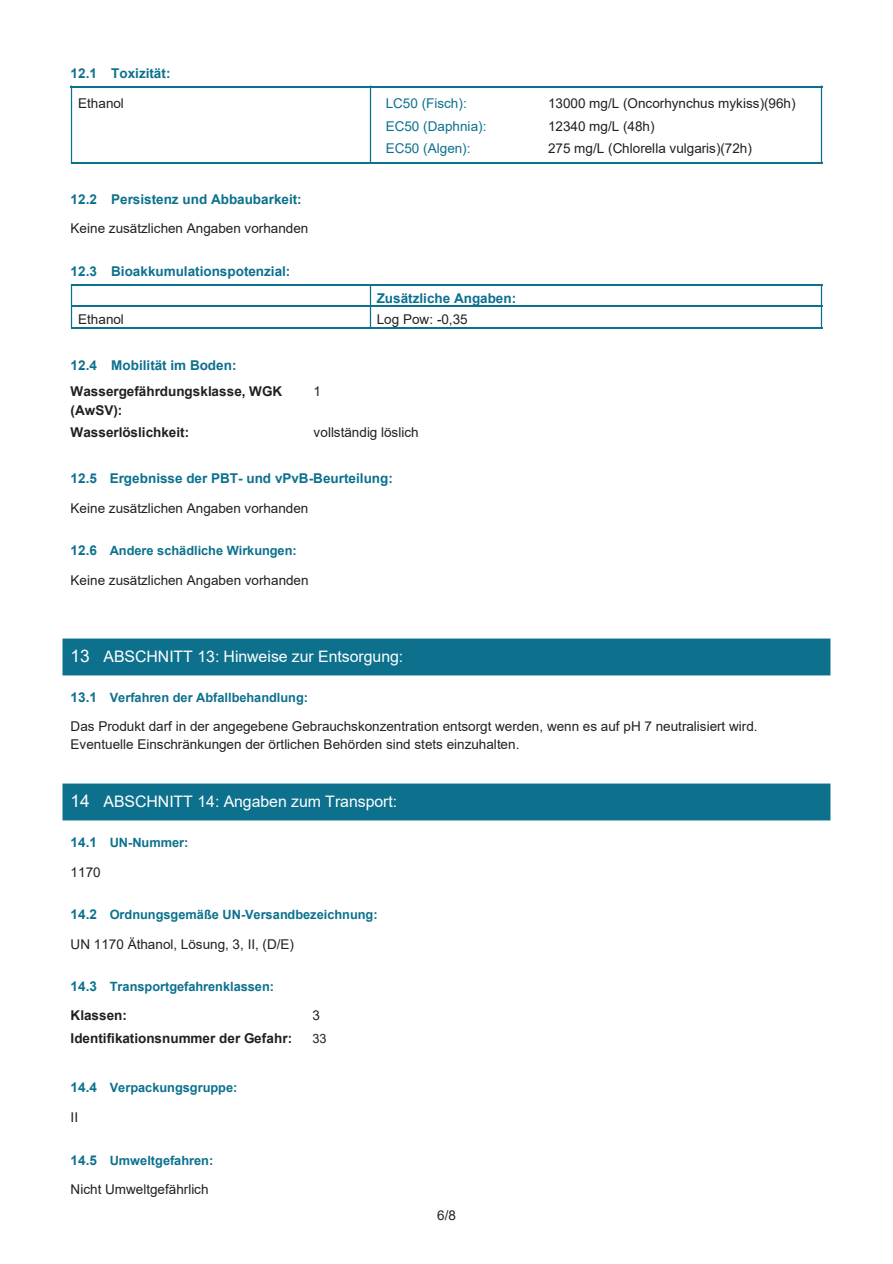
<style>
.page{position:relative;width:893px;height:1264px;background:#fff}
.page>*{position:absolute;margin:0;border:0;box-sizing:border-box;transform-origin:0 0}
.t1{font:15.9px "Arial";color:#fff}
.t2{font:13.5px/17.4px "Arial";color:#231f20}
.t3{font:700 13.5px "Arial";color:#0c718e}
.t4{font:700 13.5px/22.5px "Arial";color:#231f20}
.t5{font:13.5px "Arial";color:#0c718e}
.t6{font:700 12.75px "Arial";letter-spacing:-.005em;color:#0c718e}
.t7{font:12.75px "Arial";color:#231f20}
.s1{font-size:13.5px}
.s2{font-size:17.25px}
</style>
<div class="page">
<img style="left:70px;top:85px;width:4px;height:79px">
<img style="left:369px;top:85px;width:4px;height:79px">
<img style="left:819px;top:85px;width:4px;height:79px">
<img style="left:70px;top:284px;width:4px;height:45px">
<img style="left:369px;top:286px;width:4px;height:43px">
<img style="left:819px;top:284px;width:4px;height:45px">
<div style="left:62px;top:638px;width:769px;height:38px;background:#0d718e"></div>
<div style="left:62px;top:783px;width:769px;height:38px;background:#0d718e"></div>
<hr style="left:71px;top:86px;width:241px;height:2px;background:#0c718e">
<hr style="left:314px;top:86px;width:217px;height:2px;background:#0c718e">
<hr style="left:533px;top:86px;width:289px;height:2px;background:#0c718e">
<hr style="left:71px;top:162px;width:33px;height:1px;background:#0c718e">
<hr style="left:105px;top:162px;width:207px;height:1px;background:#0c718e">
<hr style="left:314px;top:162px;width:217px;height:1px;background:#0c718e">
<hr style="left:533px;top:162px;width:289px;height:1px;background:#0c718e">
<hr style="left:71px;top:284px;width:33px;height:2px;background:#0c718e">
<hr style="left:105px;top:284px;width:207px;height:2px;background:#0c718e">
<hr style="left:314px;top:284px;width:217px;height:2px;background:#0c718e">
<hr style="left:533px;top:284px;width:289px;height:2px;background:#0c718e">
<hr style="left:71px;top:305px;width:33px;height:2px;background:#0c718e">
<hr style="left:105px;top:305px;width:207px;height:2px;background:#0c718e">
<hr style="left:314px;top:305px;width:217px;height:2px;background:#0c718e">
<hr style="left:533px;top:305px;width:289px;height:2px;background:#0c718e">
<hr style="left:71px;top:327px;width:33px;height:1px;background:#0c718e">
<hr style="left:105px;top:327px;width:207px;height:1px;background:#0c718e">
<hr style="left:314px;top:327px;width:217px;height:1px;background:#0c718e">
<hr style="left:533px;top:327px;width:289px;height:1px;background:#0c718e">
<p class="t3" style="left:71px;top:64px;width:101px">12.1 Toxizität:</p>
<p class="t2" style="left:78px;top:94px;width:47px">Ethanol</p>
<p class="t5" style="left:385px;top:94px;width:83px">LC50 (Fisch):</p>
<p class="t2" style="left:548px;top:94px;width:249px">13000 mg/L (Oncorhynchus mykiss)(96h)</p>
<p class="t5" style="left:385px;top:116px;width:102px">EC50 (Daphnia):</p>
<p class="t2" style="left:548px;top:117px;width:108px">12340 mg/L (48h)</p>
<p class="t5" style="left:385px;top:139px;width:86px">EC50 (Algen):</p>
<p class="t2" style="left:548px;top:140px;width:205px">275 mg/L (Chlorella vulgaris)(72h)</p>
<p class="t3" style="left:71px;top:190px;width:232px">12.2 Persistenz und Abbaubarkeit:</p>
<p class="t2" style="left:71px;top:219px;width:239px">Keine zusätzlichen Angaben vorhanden</p>
<p class="t3" style="left:71px;top:262px;width:221px">12.3 Bioakkumulationspotenzial:</p>
<p class="t3" style="left:376px;top:288px;width:141px">Zusätzliche Angaben:</p>
<p class="t2" style="left:78px;top:310px;width:47px">Ethanol</p>
<p class="t2" style="left:376px;top:310px;width:93px">Log Pow: -0,35</p>
<p class="t3" style="left:71px;top:355px;width:167px">12.4 Mobilität im Boden:</p>
<p class="t4" style="left:71px;top:380px;width:213px">Wassergefährdungsklasse, WGK</p>
<p class="t2" style="left:313px;top:382px;width:9px">1</p>
<p class="t4" style="left:71px;top:399px;width:120px">(AwSV):<br>Wasserlöslichkeit:</p>
<p class="t2" style="left:313px;top:424px;width:107px">vollständig löslich</p>
<p class="t3" style="left:71px;top:469px;width:324px">12.5 Ergebnisse der PBT- und vPvB-Beurteilung:</p>
<p class="t2" style="left:71px;top:499px;width:239px">Keine zusätzlichen Angaben vorhanden</p>
<p class="t6" style="left:71px;top:542px;width:228px"><span class="s1">12.6</span> Andere schädliche Wirkungen:</p>
<p class="t2" style="left:71px;top:571px;width:239px">Keine zusätzlichen Angaben vorhanden</p>
<p class="t1" style="left:71px;top:645px;width:334px"><span class="s2">13</span> ABSCHNITT 13: Hinweise zur Entsorgung:</p>
<p class="t6" style="left:71px;top:688px;width:239px"><span class="s1">13.1</span> Verfahren der Abfallbehandlung:</p>
<p class="t2" style="left:71px;top:717px;width:688px">Das Produkt darf in der angegebene Gebrauchskonzentration entsorgt werden, wenn es auf pH 7 neutralisiert wird.<br>Eventuelle Einschränkungen der örtlichen Behörden sind stets einzuhalten.</p>
<p class="t1" style="left:71px;top:790px;width:328px"><span class="s2">14</span> ABSCHNITT 14: Angaben zum Transport:</p>
<p class="t6" style="left:71px;top:833px;width:119px"><span class="s1">14.1</span> UN-Nummer:</p>
<p class="t2" style="left:71px;top:862px;width:32px">1170</p>
<p class="t6" style="left:71px;top:905px;width:308px"><span class="s1">14.2</span> Ordnungsgemäße UN-Versandbezeichnung:</p>
<p class="t2" style="left:71px;top:934px;width:225px">UN 1170 Äthanol, Lösung, 3, II, (D/E)</p>
<p class="t6" style="left:71px;top:977px;width:205px"><span class="s1">14.3</span> Transportgefahrenklassen:</p>
<p class="t4" style="left:71px;top:1004px;width:58px">Klassen:</p>
<p class="t2" style="left:312px;top:1006px;width:9px">3</p>
<p class="t4" style="left:71px;top:1026px;width:223px">Identifikationsnummer der Gefahr:</p>
<p class="t7" style="left:312px;top:1029px;width:16px">33</p>
<p class="t6" style="left:71px;top:1078px;width:168px"><span class="s1">14.4</span> Verpackungsgruppe:</p>
<p class="t2" style="left:71px;top:1107px;width:9px">II</p>
<p class="t6" style="left:71px;top:1150px;width:144px"><span class="s1">14.5</span> Umweltgefahren:</p>
<p class="t2" style="left:71px;top:1180px;width:139px">Nicht Umweltgefährlich</p>
<p class="t2" style="left:437px;top:1205px;width:20px">6/8</p>
</div>
